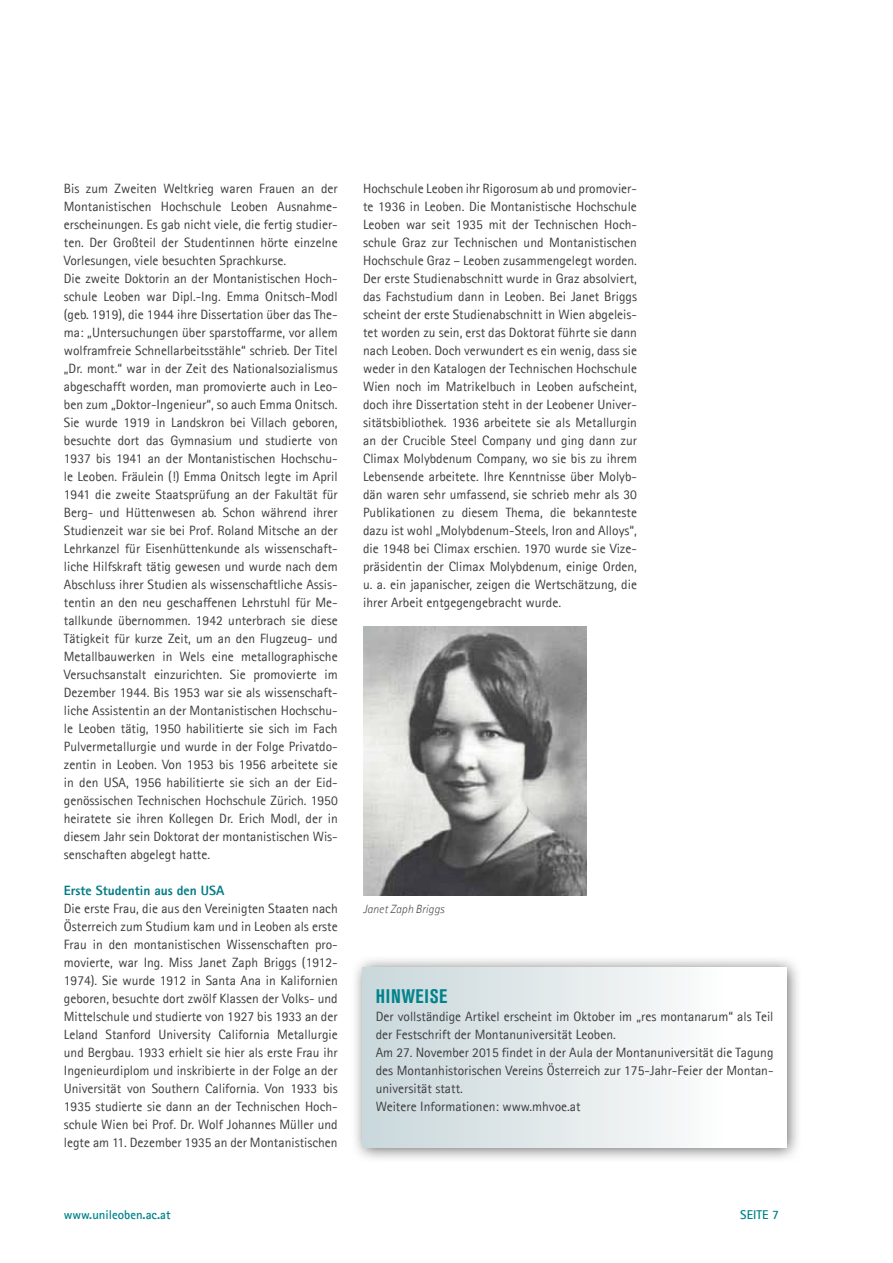
<style>
.page{position:relative;width:893px;height:1263px;background:#fff}
.page>*{position:absolute;margin:0;border:0;box-sizing:border-box;transform-origin:0 0}
.t1{font:700 condensed 19.5px "Akzidenz Grotesk BE";color:#00838c}
.t2{font:13.5px/18px "Agfa Rotis Sans Serif";color:#3d3c3e}
.t3{font:800 13.5px "Agfa Rotis Sans Serif";color:#007b84}
.t4{font:700 12.75px "Agfa Rotis Sans Serif";color:#00838c}
.t5{font:italic 300 12px "Agfa Rotis Sans Serif";color:#525254}
</style>
<div class="page">
<div style="left:351px;top:955px;width:452px;height:208px;background:#000;opacity:.6"></div>
<div style="left:363px;top:967px;width:423px;height:180px;background:linear-gradient(to right,#c9d7db,#fff)"></div>
<img style="left:363px;top:626px;width:224px;height:269px">
<p class="t2" style="left:64px;top:179px;width:275px">Bis zum Zweiten Weltkrieg waren Frauen an der Montanistischen Hochschule Leoben Ausnahme&shy;erscheinungen. Es gab nicht viele, die fertig studier&shy;ten. Der Großteil der Studentinnen hörte einzelne Vorlesungen, viele besuchten Sprachkurse.<br>Die zweite Doktorin an der Montanistischen Hoch&shy;schule Leoben war Dipl.-Ing. Emma Onitsch-Modl (geb. 1919), die 1944 ihre Dissertation über das The&shy;ma: „Untersuchungen über sparstoffarme, vor allem wolframfreie Schnellarbeitsstähle“ schrieb. Der Titel „Dr. mont.“ war in der Zeit des Nationalsozialismus abgeschafft worden, man promovierte auch in Leo&shy;ben zum „Doktor-Ingenieur“, so auch Emma Onitsch.<br>Sie wurde 1919 in Landskron bei Villach geboren, besuchte dort das Gymnasium und studierte von 1937 bis 1941 an der Montanistischen Hochschu&shy;le Leoben. Fräulein (!) Emma Onitsch legte im April 1941 die zweite Staatsprüfung an der Fakultät für Berg- und Hüttenwesen ab. Schon während ihrer Studienzeit war sie bei Prof. Roland Mitsche an der Lehrkanzel für Eisenhüttenkunde als wissenschaft&shy;liche Hilfskraft tätig gewesen und wurde nach dem Abschluss ihrer Studien als wissenschaftliche Assis&shy;tentin an den neu geschaffenen Lehrstuhl für Me&shy;tallkunde übernommen. 1942 unterbrach sie diese Tätigkeit für kurze Zeit, um an den Flugzeug- und Metallbauwerken in Wels eine metallographische Versuchsanstalt einzurichten. Sie promovierte im Dezember 1944. Bis 1953 war sie als wissenschaft&shy;liche Assistentin an der Montanistischen Hochschu&shy;le Leoben tätig, 1950 habilitierte sie sich im Fach Pulvermetallurgie und wurde in der Folge Privatdo&shy;zentin in Leoben. Von 1953 bis 1956 arbeitete sie in den USA, 1956 habilitierte sie sich an der Eid&shy;genössischen Technischen Hochschule Zürich. 1950 heiratete sie ihren Kollegen Dr. Erich Modl, der in diesem Jahr sein Doktorat der montanistischen Wis&shy;senschaften abgelegt hatte.</p>
<p class="t3" style="left:64px;top:882px;width:162px">Erste Studentin aus den USA</p>
<p class="t2" style="left:64px;top:899px;width:275px;text-align:justify">Die erste Frau, die aus den Vereinigten Staaten nach Österreich zum Studium kam und in Leoben als erste Frau in den montanistischen Wissenschaften pro&shy;movierte, war Ing. Miss Janet Zaph Briggs (1912- 1974). Sie wurde 1912 in Santa Ana in Kalifornien geboren, besuchte dort zwölf Klassen der Volks- und Mittelschule und studierte von 1927 bis 1933 an der Leland Stanford University California Metallurgie und Bergbau. 1933 erhielt sie hier als erste Frau ihr Ingenieurdiplom und inskribierte in der Folge an der Universität von Southern California. Von 1933 bis 1935 studierte sie dann an der Technischen Hoch&shy;schule Wien bei Prof. Dr. Wolf Johannes Müller und legte am 11. Dezember 1935 an der Montanistischen</p>
<p class="t2" style="left:363px;top:179px;width:275px;text-align:justify">Hochschule Leoben ihr Rigorosum ab und promovier&shy;te 1936 in Leoben. Die Montanistische Hochschule Leoben war seit 1935 mit der Technischen Hoch&shy;schule Graz zur Technischen und Montanistischen Hochschule Graz – Leoben zusammengelegt worden.<br>Der erste Studienabschnitt wurde in Graz absolviert, das Fachstudium dann in Leoben. Bei Janet Briggs scheint der erste Studienabschnitt in Wien abgeleis&shy;tet worden zu sein, erst das Doktorat führte sie dann nach Leoben. Doch verwundert es ein wenig, dass sie weder in den Katalogen der Technischen Hochschule Wien noch im Matrikelbuch in Leoben aufscheint, doch ihre Dissertation steht in der Leobener Univer&shy;sitätsbibliothek. 1936 arbeitete sie als Metallurgin an der Crucible Steel Company und ging dann zur Climax Molybdenum Company, wo sie bis zu ihrem Lebensende arbeitete. Ihre Kenntnisse über Molyb&shy;dän waren sehr umfassend, sie schrieb mehr als 30<br>Publikationen zu diesem Thema, die bekannteste dazu ist wohl „Molybdenum-Steels, Iron and Alloys“, die 1948 bei Climax erschien. 1970 wurde sie Vize&shy;präsidentin der Climax Molybdenum, einige Orden, u. a. ein japanischer, zeigen die Wertschätzung, die ihrer Arbeit entgegengebracht wurde.</p>
<p class="t5" style="left:363px;top:902px;width:83px">Janet Zaph Briggs</p>
<h1 class="t1" style="left:376px;top:985px;width:49px">HINWEISE</h1>
<p class="t2" style="left:376px;top:1007px;width:399px">Der vollständige Artikel erscheint im Oktober im „res montanarum“ als Teil der Festschrift der Montanuniversität Leoben.<br>Am 27. November 2015 findet in der Aula der Montanuniversität die Tagung des Montanhistorischen Vereins Österreich zur 175-Jahr-Feier der Montan&shy;universität statt.<br>Weitere Informationen: www.mhvoe.at</p>
<p class="t4" style="left:64px;top:1207px;width:108px">www.unileoben.ac.at</p>
<p class="t4" style="left:740px;top:1207px;width:40px">SEITE 7</p>
</div>
